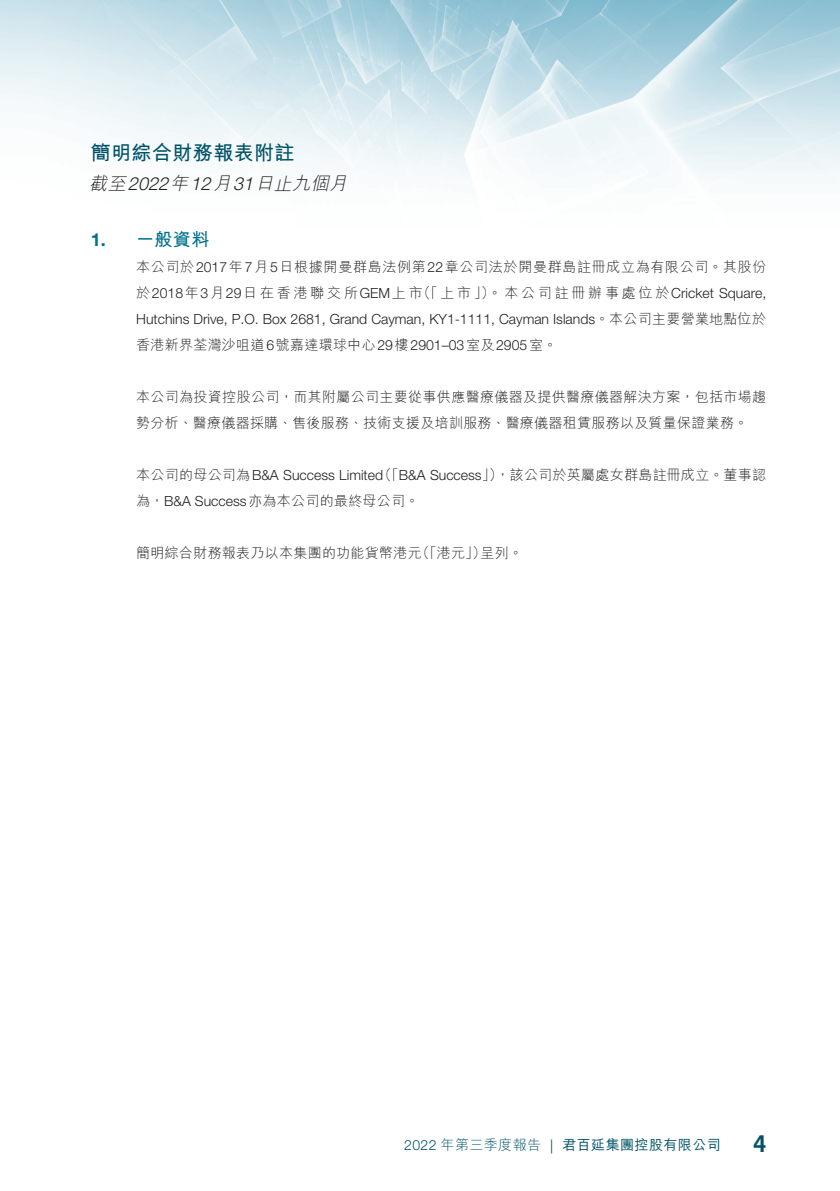
<style>
.page{position:relative;width:840px;height:1191px;background:#fff}
.page>*{position:absolute;margin:0;border:0;box-sizing:border-box;transform-origin:0 0}
.t1{font:700 24px "Battersea";color:#005268}
._01_H1{font:700 20px "M Hei HK";letter-spacing:.02em;color:#005268}
._00_txt{font:italic 300 18px "M Hei HK";color:#231f20}
._07_NH1{font:700 18px "M Hei HK";color:#00718e}
._07_NH1-2{font:700 18px "Helvetica Neue LT Std";color:#00718e}
._06_Notes{font:300 14px/26px "Helvetica Neue LT Std";color:#231f20}
._06_Notes-2{font:300 14px/26px "M Hei HK";letter-spacing:.025em;color:#231f20}
._06_Notes-3{font:300 14px/26px "M Hei HK";letter-spacing:.05em;color:#231f20;text-align:right}
.t2{font:500 14px "M Hei HK";letter-spacing:.03em;color:#005268}
.t3{font:300 14px "M Hei HK";letter-spacing:.03em;color:#005268}
.t4{font:300 14px "Helvetica LT Std";color:#005268}
.s1{font-family:"Helvetica Neue LT Std"}
.s2{font-family:"M Hei HK"}
</style>
<div class="page">
<img style="left:0;top:0;width:839px;height:182px">
<p class="_01_H1" style="left:91px;top:138px;width:205px">簡明綜合財務報表附註</p>
<p class="_00_txt" style="left:89px;top:174px;width:263px">截至<span class="s1">2022</span>年<span class="s1">12</span>月<span class="s1">31</span>日止九個月</p>
<p class="_07_NH1" style="left:136px;top:226px;width:75px">一般資料</p>
<p class="_07_NH1-2" style="left:91px;top:228px;width:17px">1.</p>
<p class="_06_Notes-3" style="left:136px;top:253px;width:631px">本公司於<span class="s1">2017</span>年<span class="s1">7</span>月<span class="s1">5</span>日根據開曼群島法例第<span class="s1">22</span>章公司法於開曼群島註冊成立為有限公司。其股份（「上市」）。本公司註冊辦事處位於<span class="s1">Cricket Square,</span></p>
<p class="_06_Notes" style="left:136px;top:279px;width:631px"><span class="s2">於</span>2018<span class="s2">年</span>3<span class="s2">月</span>29<span class="s2">日在香港聯交所</span>GEM<span class="s2">上市<br></span>Hutchins Drive P, O. . Box 2681, Grand Cayman, KY1-1111, Cayman Islands<span class="s2">。本公司主要營業地點位於香港新界荃灣沙咀道</span>6<span class="s2">號嘉達環球中心</span>29<span class="s2">樓</span>2901–03<span class="s2">室及</span>2905<span class="s2">室。</span></p>
<p class="_06_Notes-2" style="left:136px;top:383px;width:631px">本公司為投資控股公司，而其附屬公司主要從事供應醫療儀器及提供醫療儀器解決方案，包括市場趨勢分析、醫療儀器採購、售後服務、技術支援及培訓服務、醫療儀器租賃服務以及質量保證業務。</p>
<p class="_06_Notes-2" style="left:495px;top:461px;width:272px">，該公司於英屬處女群島註冊成立。董事認</p>
<p class="_06_Notes" style="left:377px;top:461px;width:126px"><span class="s2">（「</span>B&amp;A Success<span class="s2">」）</span></p>
<p class="_06_Notes" style="left:136px;top:461px;width:284px"><span class="s2">本公司的母公司為</span>B&amp;A Success Limited<br><span class="s2">為，</span>B&amp;A Success<span class="s2">亦為本公司的最終母公司。</span></p>
<p class="_06_Notes-2" style="left:415px;top:539px;width:72px">（「港元」）</p>
<p class="_06_Notes-2" style="left:136px;top:539px;width:287px">簡明綜合財務報表乃以本集團的功能貨幣港元</p>
<p class="_06_Notes-2" style="left:480px;top:539px;width:44px">呈列。</p>
<p class="t3" style="left:404px;top:1137px;width:138px"><span class="s1">2022</span> 年第三季度報告</p>
<p class="t4" style="left:550px;top:1135px;width:5px">|</p>
<p class="t2" style="left:562px;top:1134px;width:160px">君百延集團控股有限公司</p>
<h1 class="t1" style="left:752px;top:1128px;width:15px">4</h1>
</div>
